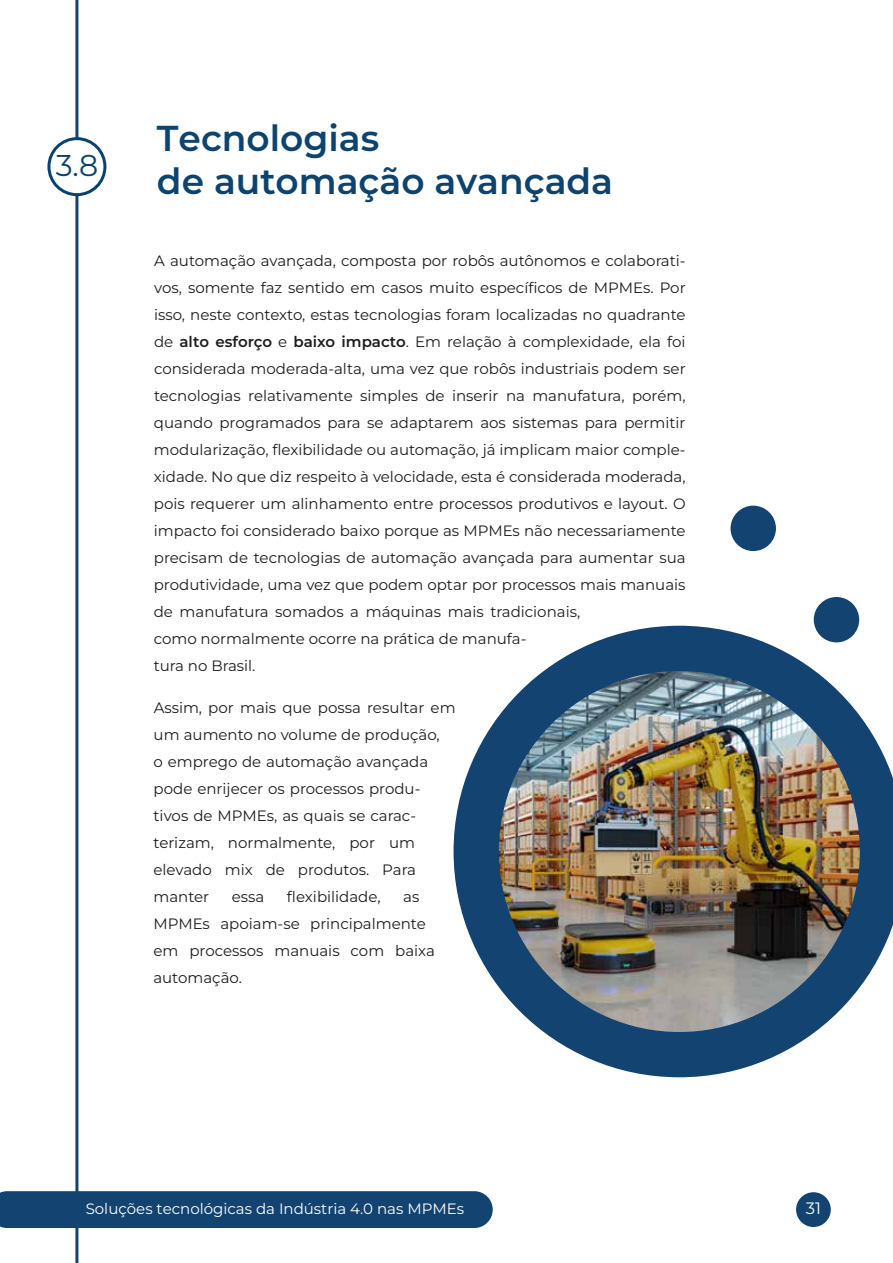
<style>
.page{position:relative;width:893px;height:1263px;background:#fff}
.page>*{position:absolute;margin:0;border:0;box-sizing:border-box;transform-origin:0 0}
.t1{font:600 36px/43.2px "Montserrat";color:#0c446f}
.t2{font:30px "Montserrat";color:#08436f}
.t3{font:16.5px "Montserrat";color:#fff}
.t4{font:15px/27px "Montserrat";color:#1d1d1b}
.t5{font:15px "Montserrat";color:#fff}
.s1{font-weight:600}
</style>
<div class="page">
<div style="left:796px;top:1192px;width:35px;height:35px;background:#124371;border-radius:50%"></div>
<svg style="left:454px;top:626px;width:439px;height:451px;fill:#124371"></svg>
<div style="left:814px;top:597px;width:45px;height:45px;background:#124371;border-radius:50%"></div>
<div style="left:731px;top:506px;width:45px;height:45px;background:#124371;border-radius:50%"></div>
<img style="left:499px;top:671px;width:361px;height:361px;border-radius:180px">
<div style="left:0;top:1191px;width:493px;height:37px;background:#124371"></div>
<hr style="left:75px;top:0;width:3px;height:1263px;background:#124371">
<div style="left:49px;top:139px;width:56px;height:56px;background:#fff;border-radius:50%"></div>
<div style="left:47px;top:137px;width:59px;height:59px;border:3px solid #08436f;border-radius:50%"></div>
<h2 class="t2" style="left:56px;top:145px;width:44px">3.8</h2>
<h1 class="t1" style="left:157px;top:115px;width:458px">Tecnologias<br>de automação avançada</h1>
<p class="t4" style="left:154px;top:247px;width:533px">A automação avançada, composta por robôs autônomos e colaborati&shy;vos, somente faz sentido em casos muito específicos de MPMEs. Por isso, neste contexto, estas tecnologias foram localizadas no quadrante de <span class="s1">alto esforço</span> e <span class="s1">baixo impacto</span>. Em relação à complexidade, ela foi considerada moderada-alta, uma vez que robôs industriais podem ser tecnologias relativamente simples de inserir na manufatura, porém, quando programados para se adaptarem aos sistemas para permitir modularização, flexibilidade ou automação, já implicam maior comple&shy;xidade. No que diz respeito à velocidade, esta é considerada moderada, pois requerer um alinhamento entre processos produtivos e layout. O impacto foi considerado baixo porque as MPMEs não necessariamente precisam de tecnologias de automação avançada para aumentar sua produtividade, uma vez que podem optar por processos mais manuais de manufatura somados a máquinas mais tradicionais,<br>como normalmente ocorre na prática de manufa-<br>tura no Brasil.</p>
<p class="t4" style="left:153px;top:694px;width:304px">Assim, por mais que possa resultar em um aumento no volume de produção,<br>o emprego de automação avançada pode enrijecer os processos produ&shy;tivos de MPMEs, as quais se carac&shy;terizam, normalmente, por um elevado mix de produtos. Para manter</p>
<p class="t4" style="left:232px;top:883px;width:34px">essa</p>
<p class="t4" style="left:287px;top:883px;width:95px">flexibilidade,</p>
<p class="t4" style="left:153px;top:883px;width:283px;text-indent:250px">as<br>MPMEs apoiam-se principalmente em processos manuais com baixa automação.</p>
<p class="t5" style="left:86px;top:1198px;width:380px">Soluções tecnológicas da Indústria 4.0 nas MPMEs</p>
<p class="t3" style="left:806px;top:1197px;width:17px">31</p>
</div>
